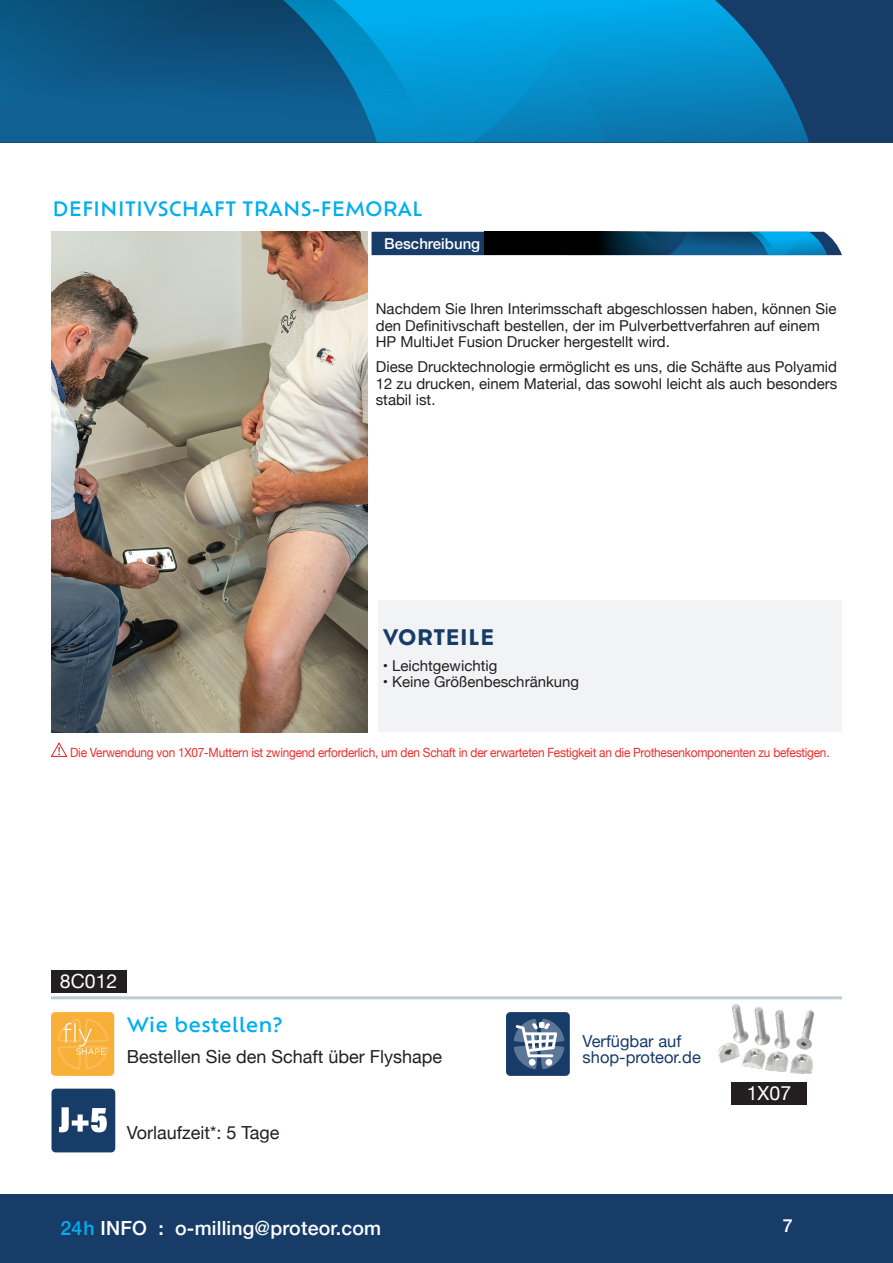
<style>
.page{position:relative;width:893px;height:1263px;background:#fff}
.page>*{position:absolute;margin:0;border:0;box-sizing:border-box;transform-origin:0 0}
._10_Product_Name_1_Titillium_Web{font:700 21px "Ofelia Text";color:#183c68}
.TITRE{font:500 19.5px "Ofelia Text";color:#00aeef}
._10_Orbitron{font:500 19.5px "Helvetica Neue";letter-spacing:.01em;color:#fff}
._8_Product_description_C_Source_Sans_Pro{font:19.5px "Helvetica Neue";color:#fff}
._8_Product_description_Source_Sans_Pro{font:18px "Helvetica Neue";color:#231f20}
.t1{font:500 18px "Helvetica Neue";color:#fff}
._8_Product_description_Source_Sans_Pro-2{font:16.5px/16.5px "Helvetica Neue";color:#183c68}
._8_Product_description_Source_Sans_Pro-3{font:15px/16.5px "Helvetica Neue";color:#231f20}
._10_Product_Name_1_Titillium_Web-2{font:500 15px "Helvetica Neue";color:#fff}
._8_Product_description_Source_Sans_Pro-4{font:12.75px "Helvetica Neue";letter-spacing:-.02em;color:#ee2d2d;scale:.93 1}
.s1{color:#00aeef}
</style>
<div class="page">
<div style="left:0;top:1195px;width:893px;height:68px;background:#183c68"></div>
<div style="left:0;top:0;width:893px;height:142px;background:#183c68"></div>
<svg style="left:588px;top:0;width:221px;height:142px"></svg>
<svg style="left:428px;top:0;width:160px;height:142px;background:#0398d5"></svg>
<svg style="left:0;top:0;width:428px;height:142px;background:#0b6495"></svg>
<hr style="left:51px;top:996px;width:791px;height:3px;background:#bcccd5">
<svg style="left:372px;top:232px;width:470px;height:23px;background:#185e8e"></svg>
<svg style="left:484px;top:232px;width:255px;height:23px;background:#052235"></svg>
<div style="left:378px;top:600px;width:464px;height:132px;background:#f2f3f4"></div>
<div style="left:51px;top:970px;width:75px;height:22px;background:#231f20"></div>
<div style="left:51px;top:1089px;width:64px;height:63px;background:#183c68;border-radius:4px"></div>
<svg style="left:59px;top:1107px;width:48px;height:25px"></svg>
<img style="left:51px;top:1012px;width:63px;height:64px">
<svg style="left:51px;top:742px;width:16px;height:15px"></svg>
<img style="left:719px;top:1004px;width:95px;height:69px">
<div style="left:506px;top:1012px;width:64px;height:64px;background:#183c68;border-radius:4px"></div>
<svg style="left:514px;top:1019px;width:50px;height:50px"></svg>
<div style="left:731px;top:1082px;width:76px;height:23px;background:#231f20"></div>
<img style="left:51px;top:232px;width:317px;height:500px">
<p class="TITRE" style="left:53px;top:194px;width:372px">DEFINITIVSCHAFT TRANS-FEMORAL</p>
<p class="_10_Product_Name_1_Titillium_Web-2" style="left:384px;top:231px;width:97px">Beschreibung</p>
<p class="_8_Product_description_Source_Sans_Pro-3" style="left:376px;top:301px;width:462px">Nachdem Sie Ihren Interimsschaft abgeschlossen haben, können Sie den Definitivschaft bestellen, der im Pulverbettverfahren auf einem<br>HP MultiJet Fusion Drucker hergestellt wird.</p>
<p class="_8_Product_description_Source_Sans_Pro-3" style="left:376px;top:359px;width:463px;text-align:justify">Diese Drucktechnologie ermöglicht es uns, die Schäfte aus Polyamid 12 zu drucken, einem Material, das sowohl leicht als auch besonders stabil ist.</p>
<p class="_10_Product_Name_1_Titillium_Web" style="left:383px;top:621px;width:113px">VORTEILE</p>
<p class="_8_Product_description_Source_Sans_Pro-3" style="left:383px;top:658px;width:116px">• Leichtgewichtig</p>
<p class="_8_Product_description_Source_Sans_Pro-3" style="left:383px;top:674px;width:198px">• Keine Größenbeschränkung</p>
<p class="_8_Product_description_Source_Sans_Pro-4" style="left:70px;top:743px;width:818px">Die Verwendung von 1X07-Muttern ist zwingend erforderlich, um den Schaft in der erwarteten Festigkeit an die Prothesenkomponenten zu befestigen.</p>
<p class="_8_Product_description_C_Source_Sans_Pro" style="left:60px;top:967px;width:59px">8C012</p>
<p class="TITRE" style="left:127px;top:1010px;width:157px">Wie bestellen?</p>
<p class="_8_Product_description_Source_Sans_Pro" style="left:127px;top:1044px;width:317px">Bestellen Sie den Schaft über Flyshape</p>
<p class="_8_Product_description_Source_Sans_Pro" style="left:127px;top:1119px;width:154px">Vorlaufzeit*: 5 Tage</p>
<p class="_10_Orbitron" style="left:60px;top:1212px;width:322px"><span class="s1">24h</span> INFO : o-milling@proteor.com</p>
<p class="_8_Product_description_Source_Sans_Pro-2" style="left:583px;top:1034px;width:120px">Verfügbar auf shop-proteor.de</p>
<p class="_8_Product_description_C_Source_Sans_Pro" style="left:747px;top:1079px;width:46px">1X07</p>
<p class="t1" style="left:783px;top:1211px;width:12px">7</p>
</div>
